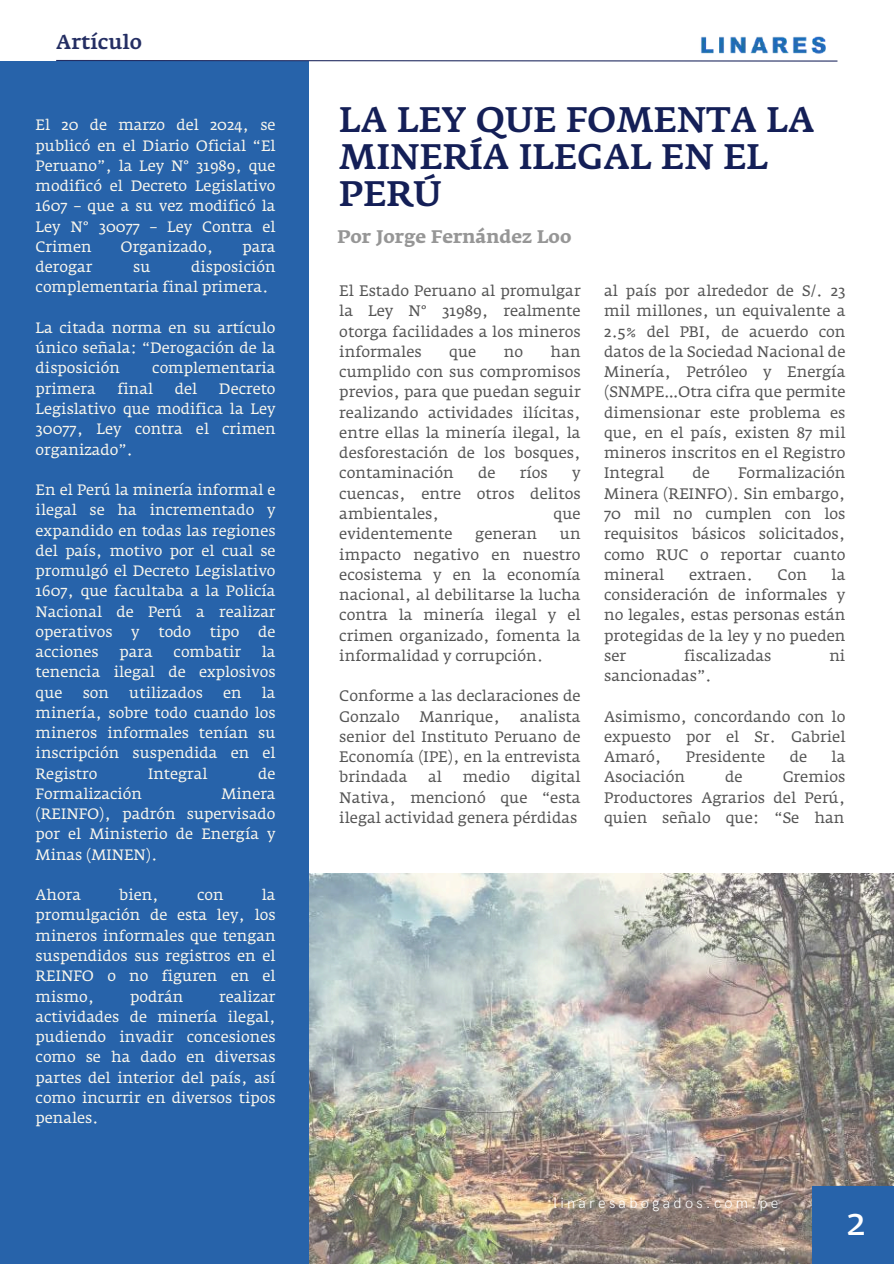
<style>
.page{position:relative;width:894px;height:1264px;background:#fff}
.page>*{position:absolute;margin:0;border:0;box-sizing:border-box;transform-origin:0 0}
.t1{font:38.25px "Fedra Serif A Pro";color:#fff}
.t2{font:500 35.1px/37.2px "Fedra Serif A Pro";color:#141f57}
.t3{font:500 19.95px "Fedra Serif A Pro";color:#242e63}
.t4{font:700 18px "Fedra Serif A";color:#969696}
.t5{font:15px/20.2px "Fedra Serif A Pro";color:#545454;text-align:justify}
.t6{font:300 15px "HK Grotesk";letter-spacing:.215em;color:#fff}
.t7{font:14.85px/20.2px "Fedra Serif A Pro";color:#faf7ed;text-align:justify}
</style>
<div class="page">
<img style="left:309px;top:873px;width:584px;height:390px">
<div style="left:0;top:61px;width:309px;height:1202px;background:#2763aa"></div>
<svg style="left:56px;top:59px;width:782px;height:3px"></svg>
<img style="left:692px;top:36px;width:138px;height:24px">
<div style="left:811px;top:1186px;width:82px;height:77px;background:#2763aa"></div>
<h3 class="t3" style="left:56px;top:33px;width:87px">Artículo</h3>
<p class="t7" style="left:36px;top:116px;width:241px">El 20 de marzo del 2024, se publicó en el Diario Oficial “El Peruano”, la Ley N° 31989, que modificó el Decreto Legislativo 1607 – que a su vez modificó la Ley N° 30077 – Ley Contra el Crimen</p>
<p class="t7" style="left:120px;top:237px;width:94px">Organizado,</p>
<p class="t7" style="left:242px;top:237px;width:35px">para</p>
<p class="t7" style="left:36px;top:258px;width:241px;text-indent:155px">disposición complementaria final primera.</p>
<p class="t7" style="left:36px;top:318px;width:241px">La citada norma en su artículo único señala: “Derogación de la disposición</p>
<p class="t7" style="left:36px;top:258px;width:58px">derogar</p>
<p class="t7" style="left:133px;top:258px;width:19px">su</p>
<p class="t7" style="left:152px;top:359px;width:125px">complementaria</p>
<p class="t7" style="left:36px;top:379px;width:61px">primera</p>
<p class="t7" style="left:117px;top:379px;width:37px">final</p>
<p class="t7" style="left:175px;top:379px;width:24px">del</p>
<p class="t7" style="left:36px;top:379px;width:241px;text-indent:183px">Decreto Legislativo que modifica la Ley 30077, Ley contra el crimen organizado”.</p>
<p class="t7" style="left:36px;top:480px;width:241px">En el Perú la minería informal e ilegal se ha incrementado y expandido en todas las regiones del país, motivo por el cual se promulgó el Decreto Legislativo 1607, que facultaba a la Policía Nacional de Perú a realizar operativos</p>
<p class="t7" style="left:131px;top:622px;width:10px">y</p>
<p class="t7" style="left:158px;top:622px;width:34px">todo</p>
<p class="t7" style="left:210px;top:622px;width:31px">tipo</p>
<p class="t7" style="left:258px;top:622px;width:19px">de</p>
<p class="t7" style="left:36px;top:642px;width:65px">acciones</p>
<p class="t7" style="left:120px;top:642px;width:35px">para</p>
<p class="t7" style="left:174px;top:642px;width:69px">combatir</p>
<p class="t7" style="left:36px;top:642px;width:241px;text-indent:226px">la tenencia ilegal de explosivos que</p>
<p class="t7" style="left:83px;top:683px;width:28px">son</p>
<p class="t7" style="left:129px;top:683px;width:75px">utilizados</p>
<p class="t7" style="left:223px;top:683px;width:20px">en</p>
<p class="t7" style="left:36px;top:683px;width:241px;text-indent:226px">la minería, sobre todo cuando los mineros informales tenían su inscripción suspendida en el Registro</p>
<p class="t7" style="left:148px;top:764px;width:61px">Integral</p>
<p class="t7" style="left:258px;top:764px;width:19px">de</p>
<p class="t7" style="left:36px;top:784px;width:108px">Formalización</p>
<p class="t7" style="left:36px;top:784px;width:241px;text-indent:186px">Minera (REINFO), padrón supervisado por el Ministerio de Energía y Minas (MINEN).</p>
<p class="t7" style="left:36px;top:885px;width:47px">Ahora</p>
<p class="t7" style="left:119px;top:885px;width:41px">bien,</p>
<p class="t7" style="left:197px;top:885px;width:28px">con</p>
<p class="t7" style="left:36px;top:885px;width:241px;text-indent:226px">la promulgación de esta ley, los mineros informales que tengan suspendidos sus registros en el REINFO o no figuren en el mismo,</p>
<p class="t7" style="left:130px;top:987px;width:54px">podrán</p>
<p class="t7" style="left:36px;top:987px;width:241px;text-indent:183px">realizar actividades de minería ilegal, pudiendo invadir concesiones como se ha dado en diversas partes del interior del país, así como incurrir en diversos tipos penales.</p>
<h2 class="t2" style="left:339px;top:103px;width:477px">LA LEY QUE FOMENTA LA<br>MINERÍA ILEGAL EN EL<br>PERÚ</h2>
<p class="t4" style="left:337px;top:226px;width:235px">Por Jorge Fernández Loo</p>
<p class="t5" style="left:339px;top:282px;width:243px">El Estado Peruano al promulgar la Ley N° 31989, realmente otorga facilidades a los mineros informales</p>
<p class="t5" style="left:339px;top:342px;width:243px;text-indent:211px">han cumplido con sus compromisos previos, para que puedan seguir realizando actividades ilícitas, entre ellas la minería ilegal, la desforestación de los bosques, contaminación</p>
<p class="t5" style="left:449px;top:342px;width:29px">que</p>
<p class="t5" style="left:503px;top:342px;width:21px">no</p>
<p class="t5" style="left:478px;top:464px;width:19px">de</p>
<p class="t5" style="left:519px;top:464px;width:30px">ríos</p>
<p class="t5" style="left:339px;top:464px;width:243px;text-indent:233px">y cuencas, entre otros delitos ambientales,</p>
<p class="t5" style="left:553px;top:504px;width:29px">que</p>
<p class="t5" style="left:339px;top:525px;width:115px">evidentemente</p>
<p class="t5" style="left:475px;top:525px;width:63px">generan</p>
<p class="t5" style="left:339px;top:525px;width:243px;text-indent:220px">un impacto negativo en nuestro ecosistema y en la economía nacional, al debilitarse la lucha contra la minería ilegal y el crimen organizado, fomenta la informalidad y corrupción.</p>
<p class="t5" style="left:339px;top:687px;width:243px">Conforme a las declaraciones de<br>Gonzalo</p>
<p class="t5" style="left:339px;top:707px;width:243px;text-indent:180px">analista senior del Instituto Peruano de Economía (IPE), en la entrevista brindada</p>
<p class="t5" style="left:419px;top:707px;width:82px">Manrique,</p>
<p class="t5" style="left:339px;top:768px;width:243px;text-indent:192px">digital Nativa, mencionó que “esta ilegal actividad genera pérdidas</p>
<p class="t5" style="left:428px;top:768px;width:15px">al</p>
<p class="t5" style="left:463px;top:768px;width:49px">medio</p>
<p class="t5" style="left:604px;top:282px;width:243px">al país por alrededor de S/. 23 mil millones, un equivalente a 2.5% del PBI, de acuerdo con datos de la Sociedad Nacional de Minería, Petróleo y Energía (SNMPE…Otra cifra que permite dimensionar este problema es que, en el país, existen 87 mil mineros inscritos en el Registro Integral</p>
<p class="t5" style="left:604px;top:464px;width:243px;text-indent:134px">Formalización Minera (REINFO). Sin embargo, 70 mil no cumplen con los requisitos básicos solicitados, como RUC o reportar cuanto mineral</p>
<p class="t5" style="left:692px;top:464px;width:19px">de</p>
<p class="t5" style="left:604px;top:565px;width:243px;text-indent:227px">la consideración de informales y no legales, estas personas están protegidas de la ley y no pueden ser</p>
<p class="t5" style="left:688px;top:565px;width:65px">extraen.</p>
<p class="t5" style="left:777px;top:565px;width:31px">Con</p>
<p class="t5" style="left:683px;top:646px;width:89px">fiscalizadas</p>
<p class="t5" style="left:829px;top:646px;width:18px">ni</p>
<p class="t5" style="left:604px;top:666px;width:109px">sancionadas”.</p>
<p class="t5" style="left:604px;top:707px;width:243px">Asimismo, concordando con lo expuesto por el Sr. Gabriel Amaró,</p>
<p class="t5" style="left:685px;top:747px;width:81px">Presidente</p>
<p class="t5" style="left:789px;top:747px;width:19px">de</p>
<p class="t5" style="left:831px;top:747px;width:15px">la</p>
<p class="t5" style="left:604px;top:768px;width:82px">Asociación</p>
<p class="t5" style="left:724px;top:768px;width:19px">de</p>
<p class="t5" style="left:604px;top:768px;width:243px;text-indent:178px">Gremios Productores Agrarios del Perú, quien señalo que: “Se han</p>
<p class="t6" style="left:553px;top:1194px;width:226px">linaresabogados.com.pe</p>
<h1 class="t1" style="left:846px;top:1204px;width:20px">2</h1>
</div>
